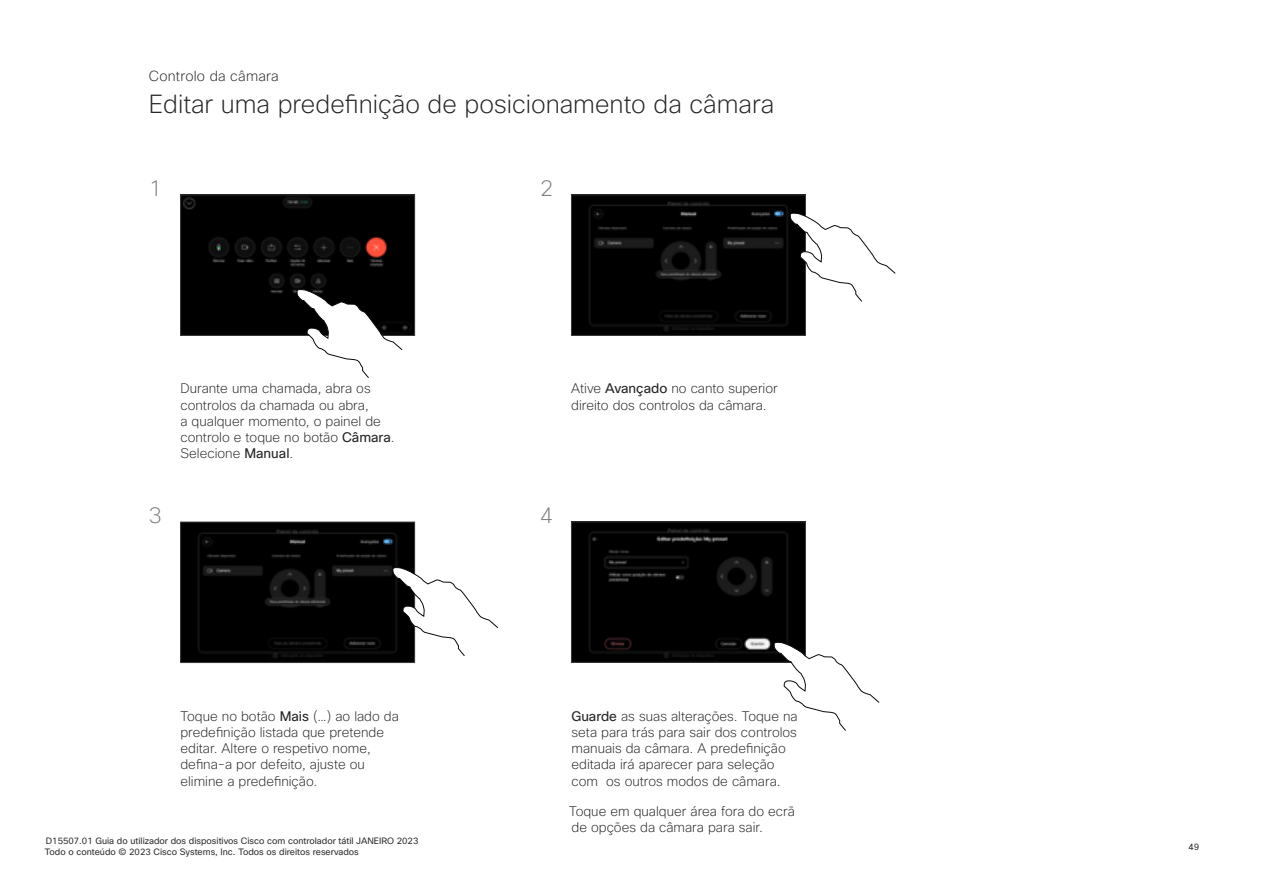
<style>
.page{position:relative;width:1263px;height:893px;background:#fff}
.page>*{position:absolute;margin:0;border:0;box-sizing:border-box;transform-origin:0 0}
.t1{font:200 25.5px "Cisco Sans";color:#262626}
.t2{font:200 22.2px "Cisco Sans";color:#808080}
.t3{font:200 14.25px "Cisco Sans";letter-spacing:.015em;color:#262626}
.t4{font:200 13.5px/16.2px "Cisco Sans";color:#262626}
.t5{font:9px/10.8px "Cisco Sans";color:#333}
.s1{font-weight:400}
</style>
<div class="page">
<img style="left:182px;top:197px;width:231px;height:137px">
<div style="left:180px;top:195px;width:235px;height:141px;border:1px solid #3d3d3d"></div>
<img style="left:573px;top:524px;width:231px;height:136px">
<div style="left:571px;top:522px;width:235px;height:140px;border:1px solid #3d3d3d"></div>
<img style="left:573px;top:197px;width:231px;height:137px">
<div style="left:571px;top:195px;width:235px;height:141px;border:1px solid #3d3d3d"></div>
<img style="left:182px;top:524px;width:231px;height:137px">
<div style="left:180px;top:522px;width:235px;height:141px;border:1px solid #3d3d3d"></div>
<svg style="left:296px;top:288px;width:107px;height:90px"></svg>
<svg style="left:392px;top:566px;width:107px;height:90px"></svg>
<svg style="left:789px;top:212px;width:107px;height:90px"></svg>
<svg style="left:773px;top:641px;width:107px;height:90px"></svg>
<p class="t3" style="left:149px;top:67px;width:132px">Controlo da câmara</p>
<h1 class="t1" style="left:149px;top:87px;width:627px">Editar uma predefinição de posicionamento da câmara</h1>
<h2 class="t2" style="left:149px;top:174px;width:15px">1</h2>
<h2 class="t2" style="left:540px;top:174px;width:15px">2</h2>
<p class="t4" style="left:180px;top:380px;width:216px">Durante uma chamada, abra os controlos da chamada ou abra,<br>a qualquer momento, o painel de controlo e toque no botão <span class="s1">Câmara</span>.<br>Selecione <span class="s1">Manual</span>.</p>
<p class="t4" style="left:571px;top:380px;width:208px">Ative <span class="s1">Avançado</span> no canto superior direito dos controlos da câmara.</p>
<h2 class="t2" style="left:149px;top:501px;width:15px">3</h2>
<h2 class="t2" style="left:540px;top:501px;width:15px">4</h2>
<p class="t4" style="left:180px;top:708px;width:220px">Toque no botão <span class="s1">Mais</span> (…) ao lado da predefinição listada que pretende editar. Altere o respetivo nome, defina-a por defeito, ajuste ou elimine a predefinição.</p>
<p class="t4" style="left:571px;top:708px;width:228px"><span class="s1">Guarde</span> as suas alterações. Toque na seta para trás para sair dos controlos manuais da câmara. A predefinição editada irá aparecer para seleção com os outros modos de câmara.</p>
<p class="t4" style="left:569px;top:803px;width:227px">Toque em qualquer área fora do ecrã de opções da câmara para sair.</p>
<p class="t5" style="left:45px;top:836px;width:375px">D15507.01 Guia do utilizador dos dispositivos Cisco com controlador tátil JANEIRO 2023<br>Todo o conteúdo © 2023 Cisco Systems, Inc. Todos os direitos reservados</p>
<p class="t5" style="left:1188px;top:842px;width:12px">49</p>
</div>
